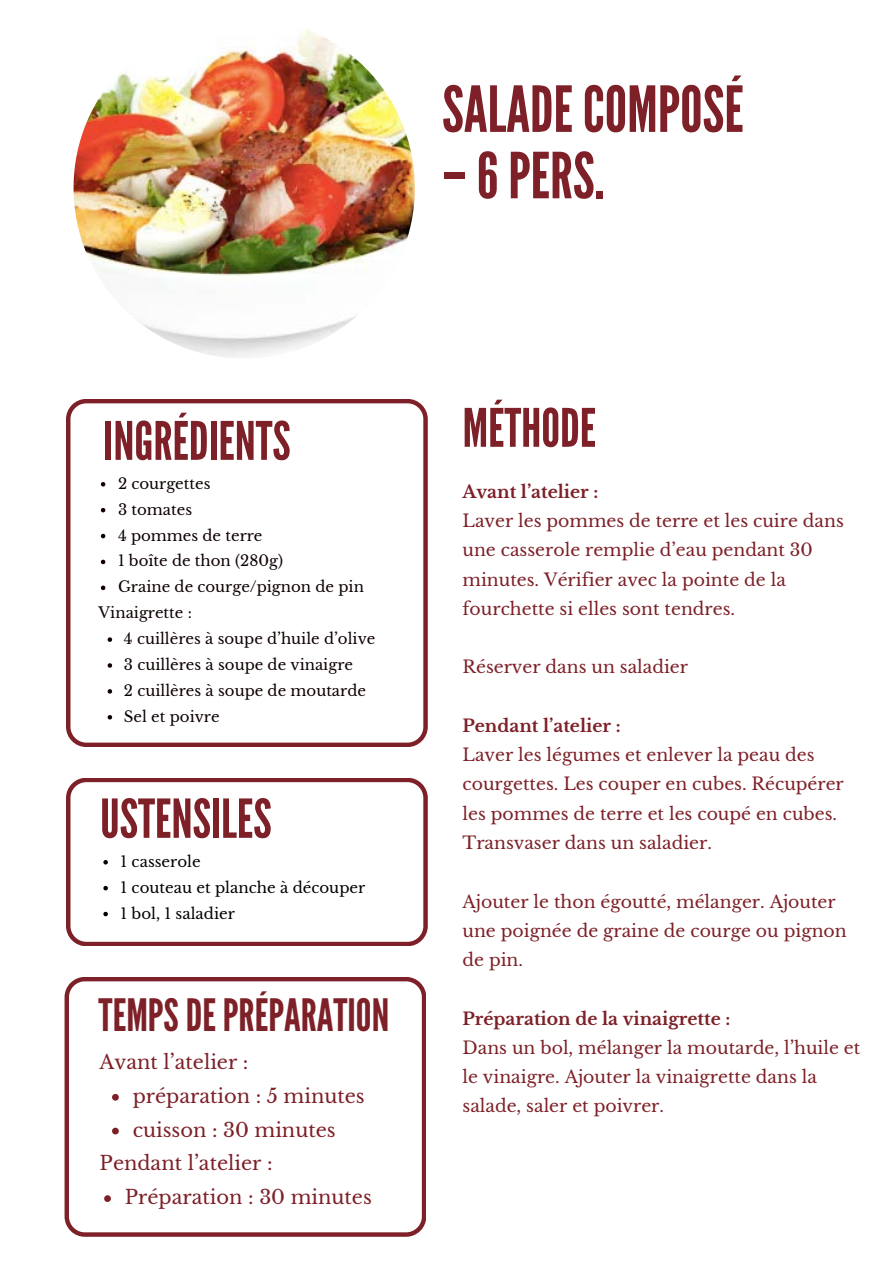
<style>
.page{position:relative;width:894px;height:1264px;background:#fff}
.page>*{position:absolute;margin:0;border:0;box-sizing:border-box;transform-origin:0 0}
.t1{font:63.3px "League Gothic";color:#7d2027}
.t2{font:53.55px "League Gothic";color:#7d2027}
.t3{font:52.95px "League Gothic";color:#7d2027}
.t4{font:44.55px "League Gothic";color:#7d2027}
.t5{font:19.35px "Libre Baskerville";color:#7d2027}
.t6{font:17.25px/29.2px "Libre Baskerville";color:#7d2027}
.t7{font:15px "Libre Baskerville";color:#000}
.t8{font:14.85px "Libre Baskerville";color:#0e0000}
.s1{font-weight:700}
</style>
<div class="page">
<svg style="left:66px;top:399px;width:361px;height:347px"></svg>
<svg style="left:66px;top:778px;width:361px;height:168px"></svg>
<img style="left:73px;top:17px;width:341px;height:341px;border-radius:50%">
<svg style="left:65px;top:977px;width:361px;height:259px"></svg>
<svg style="left:101px;top:482px;width:4px;height:4px"></svg>
<svg style="left:101px;top:508px;width:4px;height:4px"></svg>
<svg style="left:101px;top:534px;width:4px;height:4px"></svg>
<svg style="left:101px;top:559px;width:4px;height:5px"></svg>
<svg style="left:101px;top:585px;width:4px;height:5px"></svg>
<svg style="left:108px;top:637px;width:4px;height:5px"></svg>
<svg style="left:108px;top:663px;width:4px;height:4px"></svg>
<svg style="left:108px;top:689px;width:4px;height:4px"></svg>
<svg style="left:108px;top:715px;width:4px;height:4px"></svg>
<svg style="left:103px;top:860px;width:5px;height:4px"></svg>
<svg style="left:103px;top:885px;width:5px;height:5px"></svg>
<svg style="left:103px;top:911px;width:5px;height:5px"></svg>
<svg style="left:112px;top:1093px;width:7px;height:7px"></svg>
<svg style="left:112px;top:1127px;width:7px;height:7px"></svg>
<svg style="left:104px;top:1195px;width:7px;height:6px"></svg>
<p class="t1" style="left:442px;top:73px;width:303px">SALADE COMPOSÉ</p>
<p class="t1" style="left:442px;top:139px;width:164px">– 6 PERS.</p>
<h1 class="t3" style="left:103px;top:410px;width:188px">INGRÉDIENTS</h1>
<p class="t8" style="left:118px;top:474px;width:94px">2 courgettes</p>
<p class="t8" style="left:118px;top:500px;width:76px">3 tomates</p>
<p class="t8" style="left:118px;top:526px;width:146px">4 pommes de terre</p>
<p class="t8" style="left:118px;top:552px;width:166px">1 boîte de thon (280g)</p>
<p class="t8" style="left:118px;top:578px;width:247px">Graine de courge/pignon de pin</p>
<p class="t8" style="left:99px;top:604px;width:95px">Vinaigrette :</p>
<p class="t8" style="left:124px;top:629px;width:253px">4 cuillères à soupe d’huile d’olive</p>
<p class="t8" style="left:124px;top:655px;width:230px">3 cuillères à soupe de vinaigre</p>
<h2 class="t8" style="left:124px;top:681px;width:243px">2 cuillères à soupe de moutarde</h2>
<p class="t8" style="left:124px;top:707px;width:97px">Sel et poivre</p>
<h2 class="t2" style="left:100px;top:787px;width:173px">USTENSILES</h2>
<p class="t7" style="left:121px;top:852px;width:81px">1 casserole</p>
<p class="t7" style="left:121px;top:878px;width:246px">1 couteau et planche à découper</p>
<h3 class="t7" style="left:121px;top:904px;width:116px">1 bol, 1 saladier</h3>
<h2 class="t4" style="left:99px;top:989px;width:292px">TEMPS DE PRÉPARATION</h2>
<h5 class="t5" style="left:100px;top:1050px;width:150px">Avant l’atelier :</h5>
<h5 class="t5" style="left:133px;top:1084px;width:233px">préparation : 5 minutes</h5>
<h5 class="t5" style="left:133px;top:1117px;width:204px">cuisson : 30 minutes</h5>
<h5 class="t5" style="left:100px;top:1151px;width:174px">Pendant l’atelier :</h5>
<h5 class="t5" style="left:125px;top:1185px;width:248px">Préparation : 30 minutes</h5>
<p class="t3" style="left:462px;top:397px;width:135px">MÉTHODE</p>
<h4 class="t6" style="left:462px;top:477px;width:383px"><span class="s1">Avant l’atelier :<br></span>Laver les pommes de terre et les cuire dans une casserole remplie d’eau pendant 30 minutes. Vérifier avec la pointe de la fourchette si elles sont tendres.</h4>
<p class="t6" style="left:462px;top:652px;width:227px">Réserver dans un saladier</p>
<p class="t6" style="left:462px;top:711px;width:383px"><span class="s1">Pendant l’atelier :<br></span>Laver les légumes et enlever la peau des courgettes. Les couper en cubes. Récupérer les pommes de terre et les coupé en cubes.<br>Transvaser dans un saladier.</p>
<h4 class="t6" style="left:462px;top:886px;width:385px">Ajouter le thon égoutté, mélanger. Ajouter une poignée de graine de courge ou pignon de pin.</h4>
<p class="t6" style="left:462px;top:1003px;width:399px"><span class="s1">Préparation de la vinaigrette :<br></span>Dans un bol, mélanger la moutarde, l’huile et le vinaigre. Ajouter la vinaigrette dans la salade, saler et poivrer.</p>
</div>
